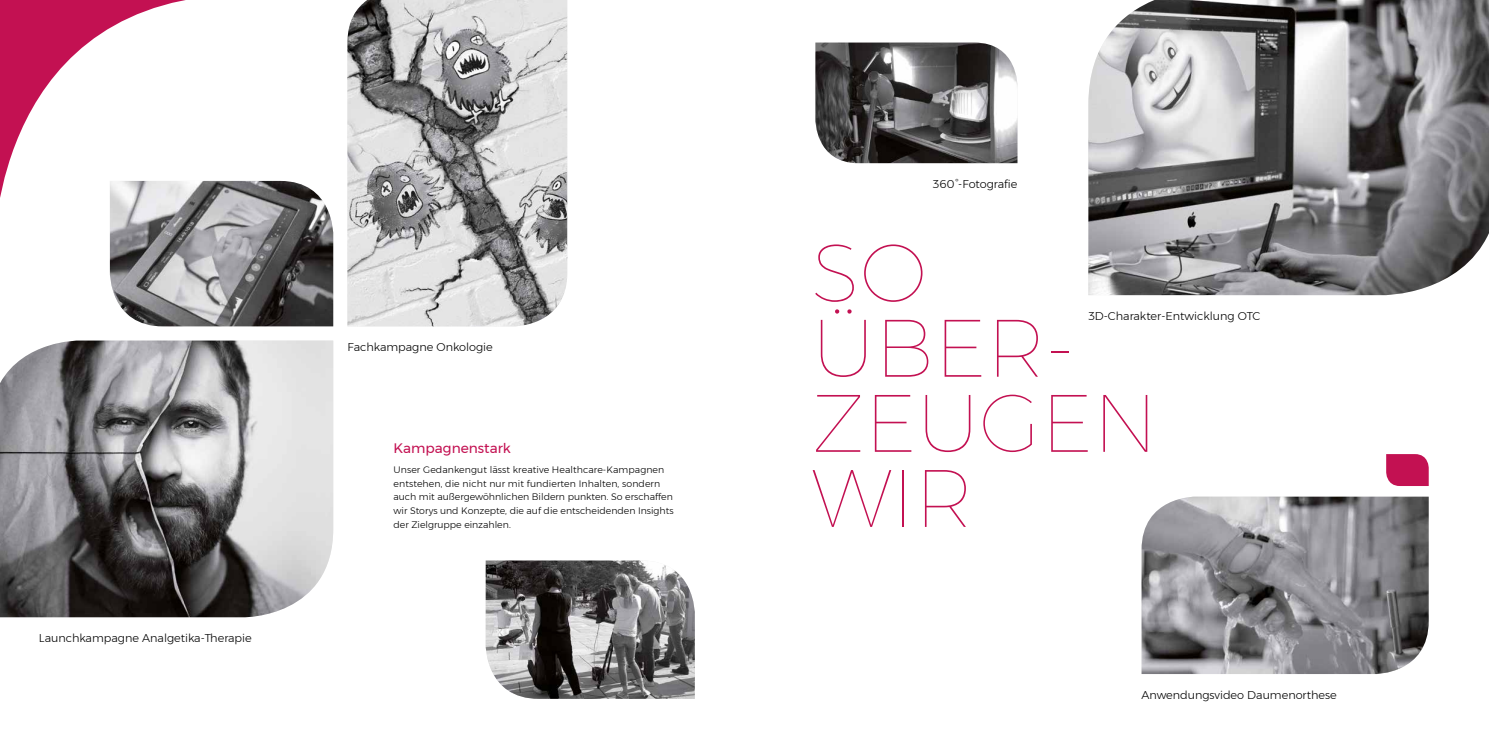
<style>
.page{position:relative;width:1489px;height:745px;background:#fff}
.page>*{position:absolute;margin:0;border:0;box-sizing:border-box;transform-origin:0 0}
.t1{font:100 81.25px/75px "Montserrat";color:#c31152}
.t2{font:13.75px "Montserrat";color:#c31152}
.t3{font:300 11.25px "Montserrat";color:#000}
.t4{font:300 9.38px/13.8px "Montserrat";color:#000}
</style>
<div class="page">
<img style="left:0;top:340px;width:333px;height:277px">
<img style="left:485px;top:560px;width:209px;height:138px">
<svg style="left:1386px;top:454px;width:42px;height:31px"></svg>
<img style="left:347px;top:0;width:220px;height:326px">
<img style="left:815px;top:43px;width:202px;height:120px">
<img style="left:1088px;top:0;width:400px;height:295px">
<img style="left:1141px;top:496px;width:287px;height:177px">
<img style="left:111px;top:202px;width:222px;height:124px">
<svg style="left:0;top:0;width:323px;height:285px"></svg>
<p class="t3" style="left:39px;top:629px;width:214px">Launchkampagne Analgetika-Therapie</p>
<p class="t3" style="left:347px;top:339px;width:147px">Fachkampagne Onkologie</p>
<h2 class="t2" style="left:393px;top:437px;width:119px">Kampagnenstark</h2>
<p class="t4" style="left:393px;top:462px;width:281px">Unser Gedankengut lässt kreative Healthcare-Kampagnen entstehen, die nicht nur mit fundierten Inhalten, sondern auch mit außergewöhnlichen Bildern punkten. So erschaffen wir Storys und Konzepte, die auf die entscheidenden Insights der Zielgruppe einzahlen.</p>
<p class="t3" style="left:932px;top:176px;width:86px">360°-Fotografie</p>
<h1 class="t1" style="left:811px;top:233px;width:347px">SO<br>ÜBER-<br>ZEUGEN<br>WIR</h1>
<p class="t3" style="left:1088px;top:307px;width:173px">3D-Charakter-Entwicklung OTC</p>
<p class="t3" style="left:1141px;top:686px;width:197px">Anwendungsvideo Daumenorthese</p>
</div>
